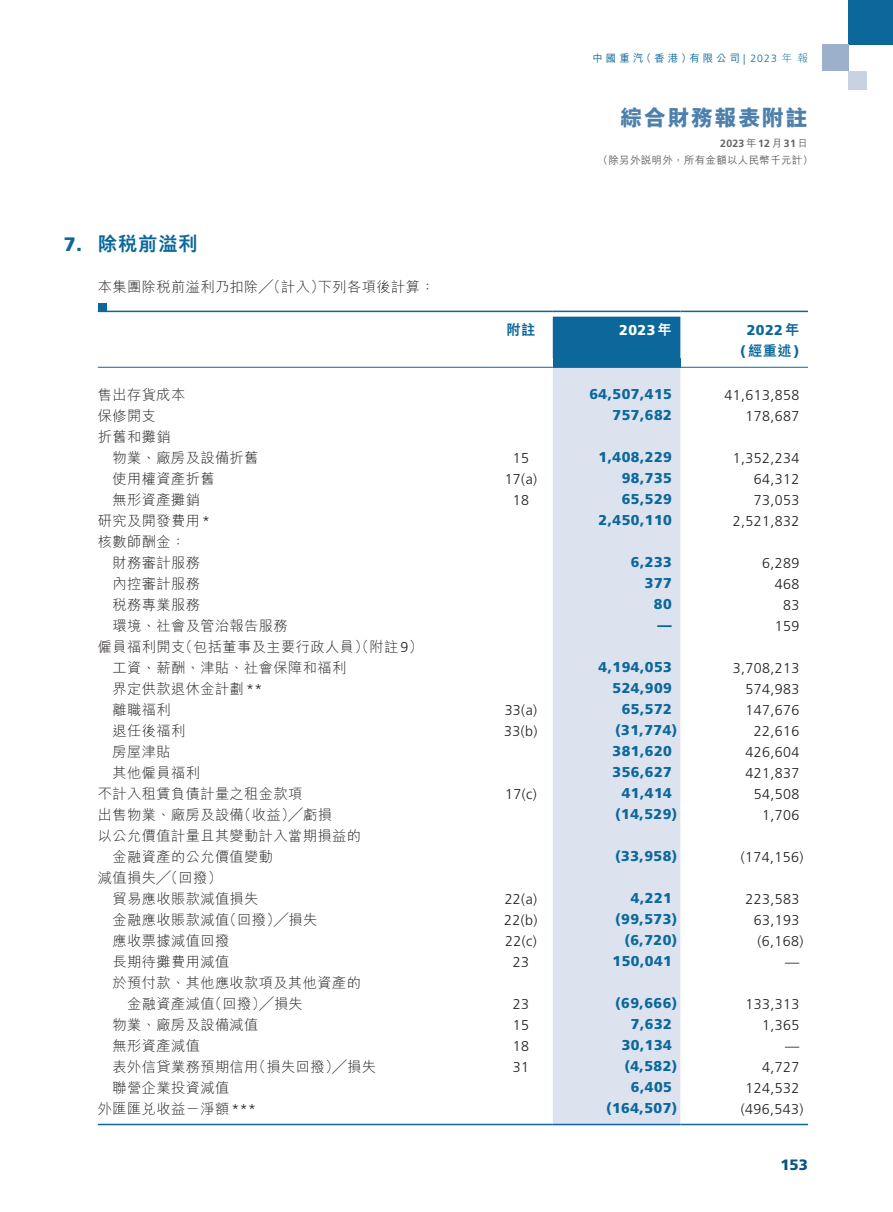
<style>
.page{position:relative;width:893px;height:1212px;background:#fff}
.page>*{position:absolute;margin:0;border:0;box-sizing:border-box;transform-origin:0 0}
.t1{font:800 22.5px "M Hei HK";letter-spacing:.05em;color:#4e80ac}
._3__標題{font:800 19.5px "M Hei HK";letter-spacing:.03em;color:#0c689a}
.t2{font:900 15px "Frutiger LT Std";color:#095582}
._1__內文{font:300 14.25px "M Hei HK";letter-spacing:.03em;color:#231f20}
._1__內文-2{font:300 14.25px "Frutiger LT Std";letter-spacing:.03em;color:#231f20}
._1__內文-3{font:900 14.25px "Frutiger LT Std";letter-spacing:.03em;color:#0c689a}
._1__內文-4{font:800 14.25px "M Hei HK";color:#0c689a}
._1__內文-5{font:900 14.25px "Frutiger LT Std";color:#fff}
.t3{font:500 10.5px "M Hei HK";letter-spacing:.03em;color:#636366}
.t4{font:500 10.5px "M Hei HK";letter-spacing:.28em;color:#0c689a}
.t5{font:700 10.5px "Frutiger LT Std";letter-spacing:.03em;color:#636366}
.s1{font-family:"M Hei HKS"}
.s2{font-family:"Frutiger LT Std";font-weight:300}
.s3{font-weight:300}
.s4{font-family:"Frutiger LT Std";font-weight:900}
.s5{font-family:"M Hei HK";font-weight:500}
.s6{font-family:"M Hei HK";font-weight:800}
.s7{font-family:"Frutiger LT Std"}
</style>
<div class="page">
<div style="left:848px;top:0;width:45px;height:44px;background:#0c689a"></div>
<div style="left:822px;top:44px;width:26px;height:27px;background:#9cb0cc"></div>
<div style="left:848px;top:71px;width:19px;height:19px;background:#c8d2e3"></div>
<div style="left:553px;top:317px;width:127px;height:42px;background:#0c689a"></div>
<div style="left:553px;top:359px;width:127px;height:9px;background:#0c689a"></div>
<div style="left:553px;top:368px;width:127px;height:756px;background:#dde3ee"></div>
<hr style="left:98px;top:311px;width:391px;height:1px;background:#0c689a">
<div style="left:98px;top:304px;width:8px;height:8px;background:#0c689a"></div>
<hr style="left:489px;top:311px;width:64px;height:1px;background:#0c689a">
<hr style="left:553px;top:311px;width:127px;height:1px;background:#0c689a">
<hr style="left:680px;top:311px;width:128px;height:1px;background:#0c689a">
<hr style="left:98px;top:367px;width:391px;height:1px;background:#0c689a">
<hr style="left:489px;top:367px;width:64px;height:1px;background:#0c689a">
<hr style="left:680px;top:367px;width:128px;height:1px;background:#0c689a">
<hr style="left:98px;top:1124px;width:391px;height:1px;background:#0c689a">
<hr style="left:489px;top:1124px;width:64px;height:1px;background:#0c689a">
<hr style="left:553px;top:1124px;width:127px;height:1px;background:#0c689a">
<hr style="left:680px;top:1124px;width:128px;height:1px;background:#0c689a">
<p class="t4" style="left:592px;top:50px;width:217px">中國重汽<span class="s1">（</span>香港<span class="s1">）</span>有限公司<span class="s2">| 2023</span> <span class="s3">年報</span></p>
<p class="_3__標題" style="left:64px;top:234px;width:135px"><span class="s4">7.</span> 除稅前溢利</p>
<p class="_1__內文" style="left:98px;top:280px;width:338px">本集團除稅前溢利乃扣除╱（計入）下列各項後計算：</p>
<h1 class="t1" style="left:620px;top:107px;width:189px">綜合財務報表附註</h1>
<p class="t5" style="left:720px;top:137px;width:89px">2023<span class="s5">年</span>12<span class="s5">月</span>31<span class="s5">日</span></p>
<p class="t3" style="left:598px;top:152px;width:217px"><span class="s1">（</span>除另外說明外<span class="s1">，</span>所有金額以人民幣千元計<span class="s1">）</span></p>
<p class="_1__內文-4" style="left:506px;top:322px;width:30px">附註</p>
<p class="_1__內文-5" style="left:619px;top:321px;width:54px">2023<span class="s6">年</span></p>
<p class="_1__內文-3" style="left:747px;top:321px;width:54px">2022<span class="s6">年</span></p>
<p class="_1__內文-4" style="left:740px;top:343px;width:61px"><span class="s4">(</span>經重述<span class="s4">)</span></p>
<p class="_1__內文" style="left:98px;top:388px;width:89px">售出存貨成本</p>
<p class="_1__內文-3" style="left:589px;top:386px;width:84px">64,507,415</p>
<p class="_1__內文-2" style="left:724px;top:387px;width:76px">41,613,858</p>
<p class="_1__內文" style="left:98px;top:409px;width:60px">保修開支</p>
<p class="_1__內文-3" style="left:613px;top:407px;width:61px">757,682</p>
<p class="_1__內文-2" style="left:745px;top:408px;width:55px">178,687</p>
<p class="_1__內文" style="left:98px;top:430px;width:74px">折舊和攤銷</p>
<p class="_1__內文" style="left:112px;top:451px;width:148px">物業、廠房及設備折舊</p>
<p class="_1__內文-2" style="left:513px;top:450px;width:18px">15</p>
<p class="_1__內文-3" style="left:599px;top:449px;width:75px">1,408,229</p>
<p class="_1__內文-2" style="left:733px;top:450px;width:68px">1,352,234</p>
<p class="_1__內文" style="left:112px;top:472px;width:104px">使用權資產折舊</p>
<p class="_1__內文-2" style="left:505px;top:471px;width:34px">17(a)</p>
<p class="_1__內文-3" style="left:622px;top:470px;width:52px">98,735</p>
<p class="_1__內文-2" style="left:754px;top:471px;width:47px">64,312</p>
<p class="_1__內文" style="left:112px;top:493px;width:89px">無形資產攤銷</p>
<p class="_1__內文-2" style="left:513px;top:492px;width:18px">18</p>
<p class="_1__內文-3" style="left:622px;top:491px;width:52px">65,529</p>
<p class="_1__內文-2" style="left:754px;top:492px;width:47px">73,053</p>
<p class="_1__內文" style="left:98px;top:514px;width:114px">研究及開發費用<span class="s7">*</span></p>
<p class="_1__內文-3" style="left:599px;top:512px;width:75px">2,450,110</p>
<p class="_1__內文-2" style="left:733px;top:513px;width:68px">2,521,832</p>
<p class="_1__內文" style="left:98px;top:535px;width:89px">核數師酬金：</p>
<p class="_1__內文" style="left:112px;top:556px;width:89px">財務審計服務</p>
<p class="_1__內文-3" style="left:631px;top:554px;width:43px">6,233</p>
<p class="_1__內文-2" style="left:762px;top:555px;width:39px">6,289</p>
<p class="_1__內文" style="left:112px;top:577px;width:89px">內控審計服務</p>
<p class="_1__內文-3" style="left:645px;top:575px;width:29px">377</p>
<p class="_1__內文-2" style="left:775px;top:576px;width:26px">468</p>
<p class="_1__內文" style="left:112px;top:598px;width:89px">稅務專業服務</p>
<p class="_1__內文-3" style="left:654px;top:596px;width:19px">80</p>
<p class="_1__內文-2" style="left:783px;top:597px;width:18px">83</p>
<p class="_1__內文" style="left:112px;top:619px;width:177px">環境、社會及管治報告服務</p>
<p class="_1__內文-3" style="left:658px;top:616px;width:16px">—</p>
<p class="_1__內文-2" style="left:775px;top:618px;width:26px">159</p>
<p class="_1__內文" style="left:98px;top:640px;width:327px">僱員福利開支（包括董事及主要行政人員）（附註<span class="s7">9</span>）</p>
<p class="_1__內文" style="left:112px;top:661px;width:235px">工資、薪酬、津貼、社會保障和福利</p>
<p class="_1__內文-3" style="left:599px;top:659px;width:75px">4,194,053</p>
<p class="_1__內文-2" style="left:733px;top:660px;width:68px">3,708,213</p>
<p class="_1__內文" style="left:112px;top:682px;width:151px">界定供款退休金計劃<span class="s7">**</span></p>
<p class="_1__內文-3" style="left:613px;top:680px;width:61px">524,909</p>
<p class="_1__內文-2" style="left:745px;top:681px;width:55px">574,983</p>
<p class="_1__內文" style="left:112px;top:703px;width:60px">離職福利</p>
<p class="_1__內文-2" style="left:505px;top:702px;width:34px">33(a)</p>
<p class="_1__內文-3" style="left:622px;top:701px;width:52px">65,572</p>
<p class="_1__內文-2" style="left:745px;top:702px;width:55px">147,676</p>
<p class="_1__內文" style="left:112px;top:724px;width:74px">退任後福利</p>
<p class="_1__內文-2" style="left:504px;top:723px;width:35px">33(b)</p>
<p class="_1__內文-3" style="left:615px;top:722px;width:64px">(31,774)</p>
<p class="_1__內文-2" style="left:754px;top:723px;width:47px">22,616</p>
<p class="_1__內文" style="left:112px;top:745px;width:60px">房屋津貼</p>
<p class="_1__內文-3" style="left:613px;top:743px;width:61px">381,620</p>
<p class="_1__內文-2" style="left:745px;top:744px;width:55px">426,604</p>
<p class="_1__內文" style="left:112px;top:766px;width:89px">其他僱員福利</p>
<p class="_1__內文-3" style="left:613px;top:764px;width:61px">356,627</p>
<p class="_1__內文-2" style="left:745px;top:765px;width:55px">421,837</p>
<p class="_1__內文" style="left:98px;top:787px;width:206px">不計入租賃負債計量之租金款項</p>
<p class="_1__內文-2" style="left:505px;top:786px;width:33px">17(c)</p>
<p class="_1__內文-3" style="left:622px;top:785px;width:52px">41,414</p>
<p class="_1__內文-2" style="left:754px;top:786px;width:47px">54,508</p>
<p class="_1__內文" style="left:98px;top:808px;width:236px">出售物業、廠房及設備（收益）╱虧損</p>
<p class="_1__內文-3" style="left:615px;top:806px;width:64px">(14,529)</p>
<p class="_1__內文-2" style="left:762px;top:807px;width:39px">1,706</p>
<p class="_1__內文" style="left:98px;top:829px;width:265px">以公允價值計量且其變動計入當期損益的</p>
<p class="_1__內文" style="left:112px;top:850px;width:162px">金融資產的公允價值變動</p>
<p class="_1__內文-3" style="left:615px;top:848px;width:64px">(33,958)</p>
<p class="_1__內文-2" style="left:741px;top:849px;width:64px">(174,156)</p>
<p class="_1__內文" style="left:98px;top:871px;width:126px">減值損失╱（回撥）</p>
<p class="_1__內文" style="left:112px;top:892px;width:148px">貿易應收賬款減值損失</p>
<p class="_1__內文-2" style="left:505px;top:891px;width:34px">22(a)</p>
<p class="_1__內文-3" style="left:631px;top:890px;width:43px">4,221</p>
<p class="_1__內文-2" style="left:745px;top:891px;width:55px">223,583</p>
<p class="_1__內文" style="left:112px;top:913px;width:207px">金融應收賬款減值（回撥）╱損失</p>
<p class="_1__內文-2" style="left:504px;top:912px;width:35px">22(b)</p>
<p class="_1__內文-3" style="left:615px;top:911px;width:64px">(99,573)</p>
<p class="_1__內文-2" style="left:754px;top:912px;width:47px">63,193</p>
<p class="_1__內文" style="left:112px;top:934px;width:118px">應收票據減值回撥</p>
<p class="_1__內文-2" style="left:505px;top:933px;width:33px">22(c)</p>
<p class="_1__內文-3" style="left:624px;top:932px;width:54px">(6,720)</p>
<p class="_1__內文-2" style="left:757px;top:933px;width:47px">(6,168)</p>
<p class="_1__內文" style="left:112px;top:955px;width:118px">長期待攤費用減值</p>
<p class="_1__內文-2" style="left:513px;top:954px;width:18px">23</p>
<p class="_1__內文-3" style="left:613px;top:953px;width:61px">150,041</p>
<p class="_1__內文-2" style="left:785px;top:954px;width:16px">—</p>
<p class="_1__內文" style="left:112px;top:976px;width:250px">於預付款、其他應收款項及其他資產的</p>
<p class="_1__內文" style="left:127px;top:997px;width:177px">金融資產減值（回撥）╱損失</p>
<p class="_1__內文-2" style="left:513px;top:996px;width:18px">23</p>
<p class="_1__內文-3" style="left:615px;top:995px;width:64px">(69,666)</p>
<p class="_1__內文-2" style="left:745px;top:996px;width:55px">133,313</p>
<p class="_1__內文" style="left:112px;top:1018px;width:148px">物業、廠房及設備減值</p>
<p class="_1__內文-2" style="left:513px;top:1017px;width:18px">15</p>
<p class="_1__內文-3" style="left:631px;top:1016px;width:43px">7,632</p>
<p class="_1__內文-2" style="left:762px;top:1017px;width:39px">1,365</p>
<p class="_1__內文" style="left:112px;top:1039px;width:89px">無形資產減值</p>
<p class="_1__內文-2" style="left:513px;top:1038px;width:18px">18</p>
<p class="_1__內文-3" style="left:622px;top:1037px;width:52px">30,134</p>
<p class="_1__內文-2" style="left:785px;top:1038px;width:16px">—</p>
<p class="_1__內文" style="left:112px;top:1060px;width:265px">表外信貸業務預期信用（損失回撥）╱損失</p>
<p class="_1__內文-2" style="left:513px;top:1059px;width:18px">31</p>
<p class="_1__內文-3" style="left:624px;top:1058px;width:54px">(4,582)</p>
<p class="_1__內文-2" style="left:762px;top:1059px;width:39px">4,727</p>
<p class="_1__內文" style="left:112px;top:1081px;width:118px">聯營企業投資減值</p>
<p class="_1__內文-3" style="left:631px;top:1079px;width:43px">6,405</p>
<p class="_1__內文-2" style="left:745px;top:1080px;width:55px">124,532</p>
<p class="_1__內文" style="left:98px;top:1102px;width:160px">外匯匯兌收益－淨額<span class="s7">***</span></p>
<p class="_1__內文-3" style="left:606px;top:1100px;width:73px">(164,507)</p>
<p class="_1__內文-2" style="left:741px;top:1101px;width:64px">(496,543)</p>
<p class="t2" style="left:780px;top:1156px;width:29px">153</p>
</div>
